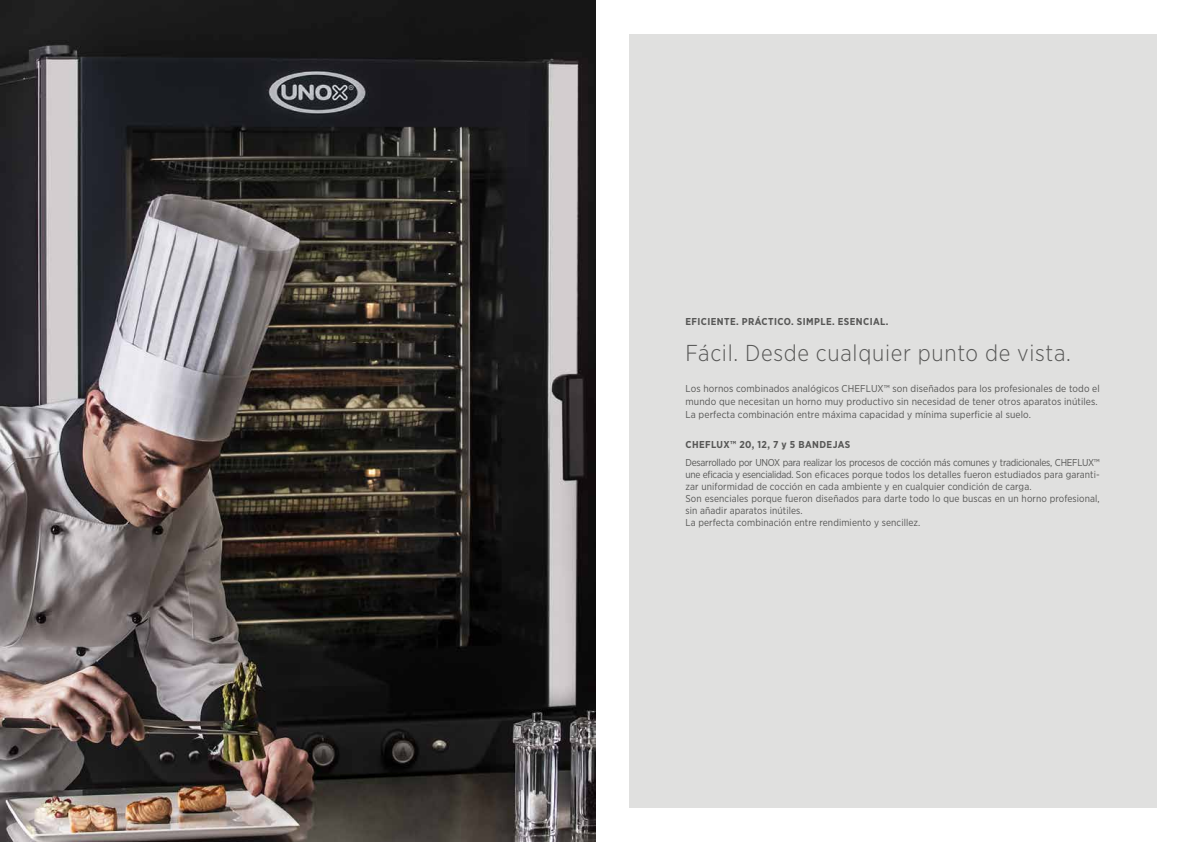
<style>
.page{position:relative;width:1191px;height:842px;background:#fff}
.page>*{position:absolute;margin:0;border:0;box-sizing:border-box;transform-origin:0 0}
.t1{font:300 23px "Gotham Narrow";letter-spacing:.03em;color:#575756}
.t2{font:10px/12px "Gotham Narrow";letter-spacing:.01em;color:#575756}
.t3{font:700 10px "Gotham Narrow";letter-spacing:.04em;color:#575756}
</style>
<div class="page">
<div style="left:629px;top:34px;width:527px;height:774px;background:#e0e0df"></div>
<img style="left:0;top:0;width:595px;height:842px">
<p class="t3" style="left:685px;top:315px;width:204px">EFICIENTE. PRÁCTICO. SIMPLE. ESENCIAL.</p>
<h1 class="t1" style="left:685px;top:339px;width:387px">Fácil. Desde cualquier punto de vista.</h1>
<p class="t2" style="left:685px;top:381px;width:416px;line-height:13px">Los hornos combinados analógicos CHEFLUX™ son diseñados para los profesionales de todo el mundo que necesitan un horno muy productivo sin necesidad de tener otros aparatos inútiles.<br>La perfecta combinación entre máxima capacidad y mínima superficie al suelo.</p>
<p class="t3" style="left:685px;top:438px;width:166px">CHEFLUX™ 20, 12, 7 y 5 BANDEJAS</p>
<p class="t2" style="left:685px;top:456px;width:416px">Desarrollado por UNOX para realizar los procesos de cocción más comunes y tradicionales, CHEFLUX™ une eficacia y esencialidad. Son eficaces porque todos los detalles fueron estudiados para garanti&shy;zar uniformidad de cocción en cada ambiente y en cualquier condición de carga.<br>Son esenciales porque fueron diseñados para darte todo lo que buscas en un horno profesional, sin añadir aparatos inútiles.<br>La perfecta combinación entre rendimiento y sencillez.</p>
</div>
